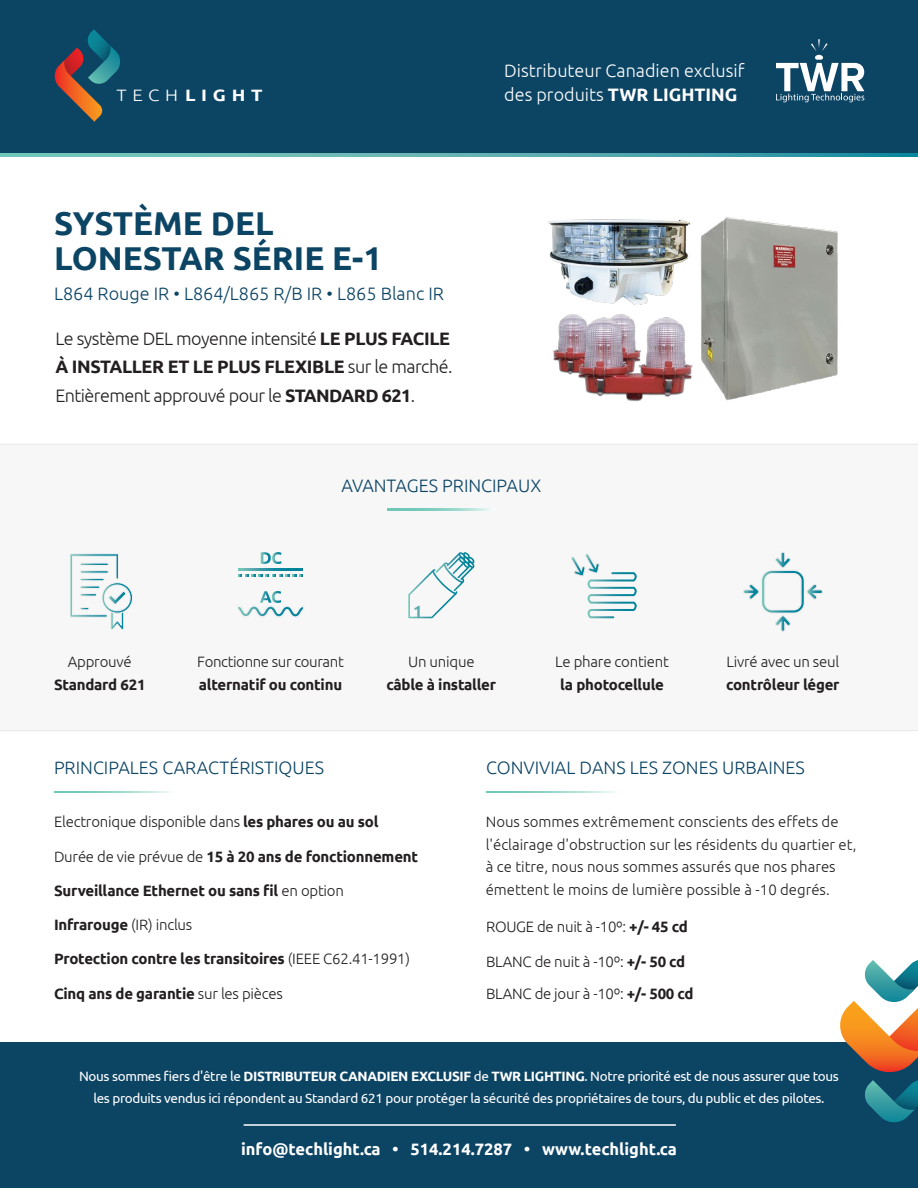
<style>
.page{position:relative;width:918px;height:1188px;background:#fff}
.page>*{position:absolute;margin:0;border:0;box-sizing:border-box;transform-origin:0 0}
.t1{font:700 33px/34.5px "Ubuntu";color:#0c4464}
.t2{font:300 18px/28.5px "Ubuntu";letter-spacing:-.03em;color:#231f20}
.t3{font:300 18px "Ubuntu";color:#0c4464}
.t4{font:300 18px/24px "Ubuntu";color:#fff}
.t5{font:700 16.5px "Ubuntu";color:#fff}
.t6{font:700 16.5px "Ubuntu";color:#fff;scale:1.14 1}
.t7{font:300 15px/22.5px "Ubuntu";color:#231f20}
.t8{font:700 15px "Ubuntu";letter-spacing:-.015em;color:#231f20}
.t9{font:300 15px "Ubuntu";letter-spacing:-.025em;color:#231f20}
.t10{font:13.5px/22.5px "Ubuntu";letter-spacing:-.025em;color:#fff;text-align:center}
.s1{font-weight:300}
.s2{font-weight:700}
</style>
<div class="page">
<svg style="left:0;top:444px;width:918px;height:287px"></svg>
<svg style="left:388px;top:509px;width:107px;height:1px"></svg>
<div style="left:0;top:0;width:918px;height:154px;background:#0c4464"></div>
<svg style="left:776px;top:39px;width:88px;height:63px"></svg>
<svg style="left:0;top:153px;width:918px;height:4px;background:#57afaf"></svg>
<div style="left:0;top:1042px;width:918px;height:146px;background:#0c4464"></div>
<hr style="left:244px;top:1124px;width:432px;height:2px;background:#fff">
<svg style="left:70px;top:553px;width:63px;height:77px"></svg>
<svg style="left:743px;top:552px;width:80px;height:80px"></svg>
<svg style="left:571px;top:553px;width:66px;height:65px"></svg>
<svg style="left:238px;top:568px;width:65px;height:2px"></svg>
<svg style="left:238px;top:574px;width:65px;height:2px"></svg>
<svg style="left:261px;top:552px;width:21px;height:12px"></svg>
<svg style="left:236px;top:591px;width:69px;height:28px"></svg>
<svg style="left:408px;top:552px;width:67px;height:66px"></svg>
<svg style="left:486px;top:791px;width:129px;height:2px"></svg>
<svg style="left:55px;top:791px;width:116px;height:2px"></svg>
<img style="left:548px;top:217px;width:290px;height:185px">
<svg style="left:840px;top:960px;width:78px;height:163px"></svg>
<svg style="left:54px;top:29px;width:66px;height:93px"></svg>
<p class="t6" style="left:117px;top:85px;width:129px"><span class="s1">TECH</span>LIGHT</p>
<h1 class="t1" style="left:54px;top:206px;width:330px">SYSTÈME DEL<br>LONESTAR SÉRIE E-1</h1>
<p class="t3" style="left:54px;top:283px;width:391px">L864 Rouge IR • L864/L865 R/B IR • L865 Blanc IR</p>
<p class="t2" style="left:55px;top:324px;width:399px">Le système DEL moyenne intensité <span class="s2">LE PLUS FACILE<br>À INSTALLER ET LE PLUS FLEXIBLE</span> sur le marché.<br>Entièrement approuvé pour le <span class="s2">STANDARD 621</span>.</p>
<p class="t4" style="left:504px;top:58px;width:242px">Distributeur Canadien exclusif des produits <span class="s2">TWR LIGHTING</span></p>
<p class="t3" style="left:341px;top:475px;width:201px">AVANTAGES PRINCIPAUX</p>
<p class="t7" style="left:68px;top:650px;width:65px">Approuvé</p>
<p class="t8" style="left:54px;top:675px;width:93px">Standard 621</p>
<p class="t9" style="left:197px;top:653px;width:148px">Fonctionne sur courant</p>
<p class="t8" style="left:199px;top:675px;width:145px">alternatif ou continu</p>
<p class="t7" style="left:408px;top:650px;width:68px">Un unique</p>
<p class="t8" style="left:387px;top:675px;width:111px">câble à installer</p>
<p class="t7" style="left:555px;top:650px;width:115px">Le phare contient</p>
<p class="t8" style="left:560px;top:675px;width:105px">la photocellule</p>
<p class="t7" style="left:727px;top:650px;width:114px">Livré avec un seul</p>
<p class="t8" style="left:726px;top:675px;width:115px">contrôleur léger</p>
<p class="t3" style="left:54px;top:757px;width:272px">PRINCIPALES CARACTÉRISTIQUES</p>
<p class="t3" style="left:486px;top:757px;width:320px">CONVIVIAL DANS LES ZONES URBAINES</p>
<p class="t7" style="left:54px;top:810px;width:326px">Electronique disponible dans <span class="s2">les phares ou au sol</span></p>
<p class="t8" style="left:54px;top:848px;width:366px"><span class="s1">Durée de vie prévue de</span> 15 à 20 ans de fonctionnement</p>
<p class="t8" style="left:54px;top:881px;width:291px">Surveillance Ethernet ou sans fil <span class="s1">en option</span></p>
<p class="t8" style="left:54px;top:916px;width:140px">Infrarouge <span class="s1">(IR) inclus</span></p>
<p class="t8" style="left:54px;top:950px;width:358px">Protection contre les transitoires <span class="s1">(IEEE C62.41-1991)</span></p>
<p class="t8" style="left:54px;top:984px;width:230px">Cinq ans de garantie <span class="s1">sur les pièces</span></p>
<p class="t7" style="left:486px;top:810px;width:372px">Nous sommes extrêmement conscients des effets de l'éclairage d'obstruction sur les résidents du quartier et, à ce titre, nous nous sommes assurés que nos phares émettent le moins de lumière possible à -10 degrés.</p>
<p class="t7" style="left:486px;top:915px;width:203px">ROUGE de nuit à -10º: <span class="s2">+/- 45 cd</span></p>
<p class="t7" style="left:486px;top:950px;width:201px">BLANC de nuit à -10º: <span class="s2">+/- 50 cd</span></p>
<p class="t7" style="left:486px;top:982px;width:209px">BLANC de jour à -10º: <span class="s2">+/- 500 cd</span></p>
<p class="t10" style="left:79px;top:1064px;width:761px">Nous sommes fiers d'être le <span class="s2">DISTRIBUTEUR CANADIEN EXCLUSIF</span> de <span class="s2">TWR LIGHTING</span>. Notre priorité est de nous assurer que tous les produits vendus ici répondent au Standard 621 pour protéger la sécurité des propriétaires de tours, du public et des pilotes.</p>
<p class="t5" style="left:241px;top:1139px;width:437px">info@techlight.ca • 514.214.7287 • www.techlight.ca</p>
</div>
